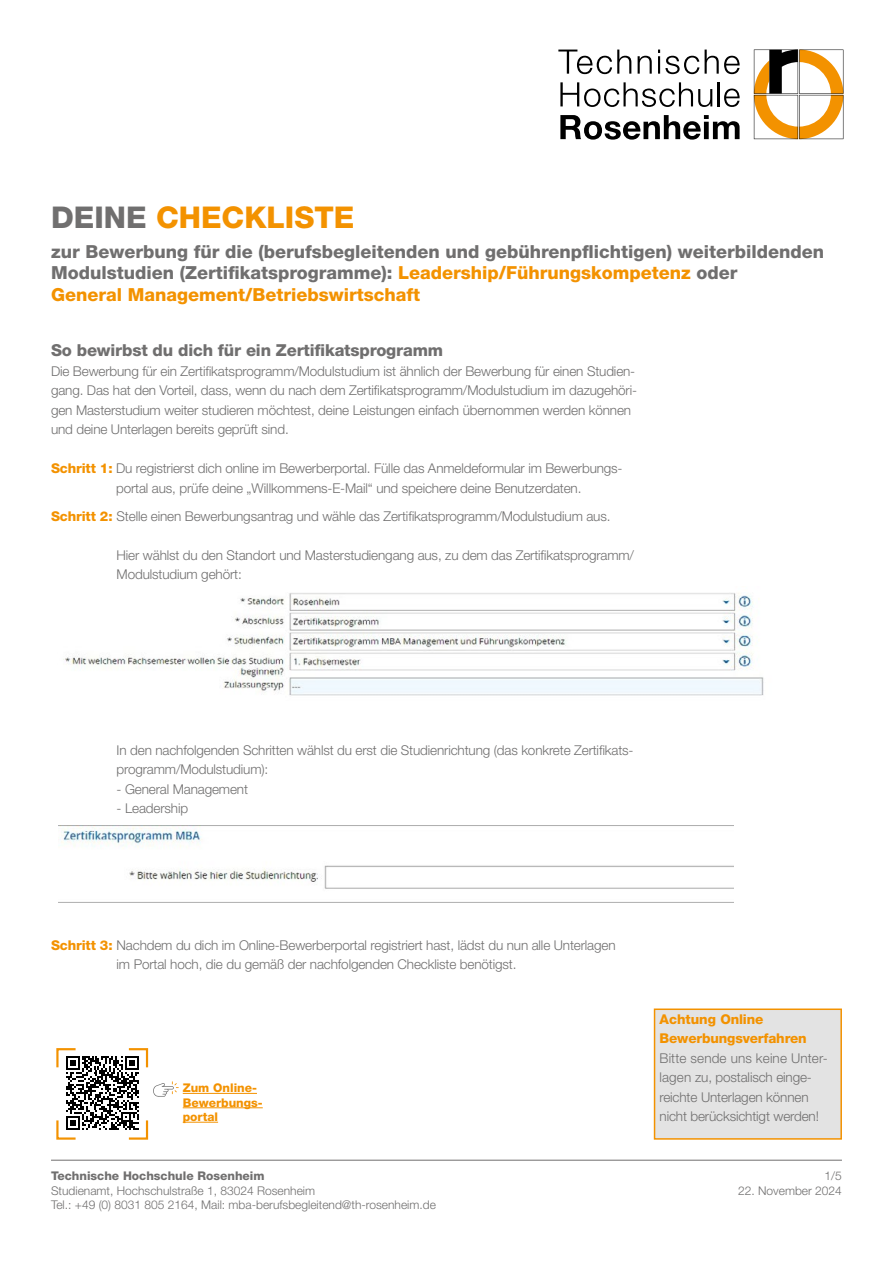
<style>
.page{position:relative;width:893px;height:1263px;background:#fff}
.page>*{position:absolute;margin:0;border:0;box-sizing:border-box;transform-origin:0 0}
.t1{font:800 30px "Helvetica Neue LT Pro";color:#f39200}
.t2{font:800 18px/21.6px "Helvetica Neue LT Pro";color:#706f6f}
.t3{font:800 16.5px "Helvetica Neue LT Pro";letter-spacing:-.01em;color:#706f6f}
.t4{font:300 13.5px/19.5px "Helvetica Neue LT Pro";letter-spacing:-.01em;color:#706f6f}
.t5{font:800 13.5px/19.5px "Helvetica Neue LT Pro";letter-spacing:-.01em;color:#f39200}
.t6{font:300 12px/14.4px "Helvetica Neue LT Pro";color:#706f6f}
.t7{font:800 12px "Helvetica Neue LT Pro";color:#706f6f}
.t8{font:800 12px/14.4px "Helvetica Neue LT Pro";color:#f39200}
.s1{color:#706f6f}
.s2{color:#f39200}
.s3{font-weight:800;color:#f39200}
</style>
<div class="page">
<svg style="left:560px;top:82px;width:152px;height:25px"></svg>
<hr style="left:718px;top:82px;width:2px;height:24px;background:#000">
<svg style="left:724px;top:89px;width:16px;height:18px"></svg>
<svg style="left:560px;top:115px;width:180px;height:25px"></svg>
<svg style="left:558px;top:50px;width:73px;height:24px"></svg>
<svg style="left:638px;top:56px;width:14px;height:18px"></svg>
<svg style="left:658px;top:50px;width:41px;height:24px"></svg>
<svg style="left:705px;top:50px;width:35px;height:24px"></svg>
<svg style="left:754px;top:50px;width:89px;height:89px"></svg>
<hr style="left:51px;top:1160px;width:791px;height:1px;background:#706f6f">
<img style="left:59px;top:826px;width:674px;height:77px">
<hr style="left:183px;top:1093px;width:74px;height:1px;background:#f39200">
<hr style="left:183px;top:1107px;width:80px;height:1px;background:#f39200">
<hr style="left:183px;top:1122px;width:35px;height:1px;background:#f39200">
<svg style="left:56px;top:1048px;width:123px;height:92px"></svg>
<div style="left:654px;top:1009px;width:187px;height:130px;background:#e3e3e3"></div>
<div style="left:654px;top:1008px;width:188px;height:132px;border:2px solid #f39200"></div>
<img style="left:63px;top:593px;width:701px;height:103px">
<h1 class="t1" style="left:51px;top:199px;width:305px"><span class="s1">DEINE</span> CHECKLISTE</h1>
<h2 class="t2" style="left:51px;top:241px;width:775px">zur Bewerbung für die (berufsbegleitenden und gebührenpflichtigen) weiterbildenden<br>Modulstudien (Zertifikatsprogramme): <span class="s2">Leadership/Führungskompetenz</span> oder<br><span class="s2">General Management/Betriebswirtschaft</span></h2>
<p class="t3" style="left:51px;top:341px;width:394px">So bewirbst du dich für ein Zertifikatsprogramm</p>
<p class="t4" style="left:51px;top:361px;width:588px">Die Bewerbung für ein Zertifikatsprogramm/Modulstudium ist ähnlich der Bewerbung für einen Studien&shy;gang. Das hat den Vorteil, dass, wenn du nach dem Zertifikatsprogramm/Modulstudium im dazugehöri&shy;gen Masterstudium weiter studieren möchtest, deine Leistungen einfach übernommen werden können und deine Unterlagen bereits geprüft sind.</p>
<p class="t4" style="left:116px;top:458px;width:508px;text-indent:-65px"><span class="s3">Schritt 1:</span> Du registrierst dich online im Bewerberportal. Fülle das Anmeldeformular im Bewerbungs&shy;portal aus, prüfe deine „Willkommens-E-Mail“ und speichere deine Benutzerdaten.</p>
<p class="t4" style="left:51px;top:506px;width:561px"><span class="s3">Schritt 2:</span> Stelle einen Bewerbungsantrag und wähle das Zertifikatsprogramm/Modulstudium aus.</p>
<p class="t4" style="left:117px;top:545px;width:519px">Hier wählst du den Standort und Masterstudiengang aus, zu dem das Zertifikatsprogramm/<br>Modulstudium gehört:</p>
<p class="t4" style="left:117px;top:740px;width:518px">In den nachfolgenden Schritten wählst du erst die Studienrichtung (das konkrete Zertifikats&shy;programm/Modulstudium):</p>
<p class="t4" style="left:117px;top:779px;width:133px">- General Management</p>
<p class="t4" style="left:117px;top:798px;width:73px">- Leadership</p>
<p class="t4" style="left:117px;top:935px;width:501px;text-indent:-66px"><span class="s3">Schritt 3:</span> Nachdem du dich im Online-Bewerberportal registriert hast, lädst du nun alle Unterlagen im Portal hoch, die du gemäß der nachfolgenden Checkliste benötigst.</p>
<p class="t8" style="left:183px;top:1081px;width:82px">Zum Online-<br>Bewerbungs&shy;portal</p>
<p class="t5" style="left:659px;top:1009px;width:149px">Achtung Online<br>Bewerbungsverfahren</p>
<p class="t4" style="left:659px;top:1048px;width:170px">Bitte sende uns keine Unter&shy;lagen zu, postalisch einge&shy;reichte Unterlagen können nicht berücksichtigt werden!</p>
<p class="t6" style="left:825px;top:1169px;width:19px">1/5</p>
<p class="t7" style="left:51px;top:1169px;width:215px">Technische Hochschule Rosenheim</p>
<p class="t6" style="left:51px;top:1183px;width:386px">Studienamt, Hochschulstraße 1, 83024 Rosenheim<br>Tel.: +49 (0) 8031 805 2164, Mail: mba-berufsbegleitend@th-rosenheim.de</p>
<p class="t6" style="left:738px;top:1183px;width:105px">22. November 2024</p>
</div>
